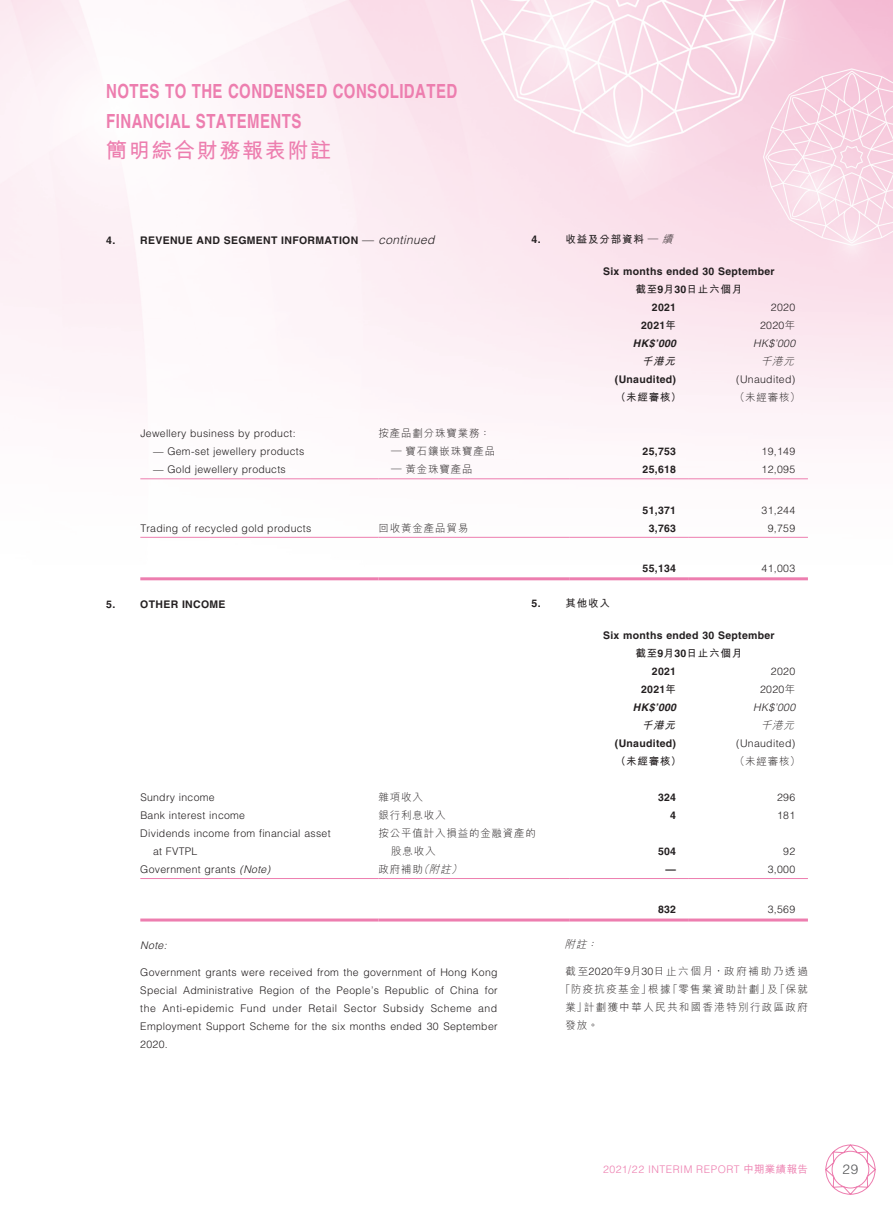
<style>
.page{position:relative;width:893px;height:1212px;background:#fff}
.page>*{position:absolute;margin:0;border:0;box-sizing:border-box;transform-origin:0 0}
.t1{font:700 21px "M Hei HK";letter-spacing:.08em;color:#ed7eaf}
.t2{font:700 19.5px/30px "Helvetica";letter-spacing:.03em;color:#ed7eaf;scale:.77 1}
.t3{font:300 13.5px "Helvetica";color:#57585a}
.t4{font:300 10.5px/18px "Helvetica";letter-spacing:.03em;color:#231f20}
.t5{font:700 10.5px "Helvetica";letter-spacing:.03em;color:#231f20}
.t6{font:300 10.5px/18px "M Hei HK";letter-spacing:.08em;color:#231f20}
.t7{font:700 10.5px "M Hei HK";letter-spacing:.08em;color:#231f20}
.t8{font:300 10.5px "Helvetica";letter-spacing:.05em;color:#ed7eaf}
.t9{font:300 10.5px "M Hei HK";letter-spacing:.16em;color:#231f20}
.t10{font:300 10.5px "M Hei HK";letter-spacing:.12em;color:#231f20}
.t11{font:300 10.5px "M Hei HK";letter-spacing:.13em;color:#231f20}
.t12{font:italic 300 10.5px "Helvetica";letter-spacing:.03em;color:#231f20}
.t13{font:italic 700 10.5px "Helvetica";letter-spacing:.03em;color:#231f20}
.t14{font:italic 300 10.5px "M Hei HK";color:#231f20}
.t15{font:italic 700 10.5px "M Hei HK";color:#231f20}
.s1{font-weight:300;font-size:12px}
.s2{font-weight:300;font-style:italic;font-size:12px}
.s3{font-family:"Helvetica"}
.s4{font-weight:300}
.s5{font-weight:300;font-style:italic}
.s6{font-family:"M Hei HK"}
.s7{font-style:italic}
.s8{font-family:"M Hei HK";font-weight:500}
</style>
<div class="page">
<img style="left:0;top:0;width:893px;height:922px">
<svg style="left:825px;top:1144px;width:51px;height:51px"></svg>
<hr style="left:140px;top:478px;width:238px;height:1px;background:#ed7eaf">
<hr style="left:378px;top:478px;width:192px;height:1px;background:#ed7eaf">
<hr style="left:570px;top:478px;width:119px;height:1px;background:#ed7eaf">
<hr style="left:689px;top:478px;width:119px;height:1px;background:#ed7eaf">
<hr style="left:140px;top:537px;width:238px;height:1px;background:#ed7eaf">
<hr style="left:378px;top:537px;width:192px;height:1px;background:#ed7eaf">
<hr style="left:570px;top:537px;width:119px;height:1px;background:#ed7eaf">
<hr style="left:689px;top:537px;width:119px;height:1px;background:#ed7eaf">
<hr style="left:140px;top:577px;width:238px;height:3px;background:#ed7eaf">
<hr style="left:378px;top:577px;width:192px;height:3px;background:#ed7eaf">
<hr style="left:570px;top:577px;width:119px;height:3px;background:#ed7eaf">
<hr style="left:689px;top:577px;width:119px;height:3px;background:#ed7eaf">
<hr style="left:140px;top:878px;width:238px;height:1px;background:#ed7eaf">
<hr style="left:378px;top:878px;width:192px;height:1px;background:#ed7eaf">
<hr style="left:570px;top:878px;width:119px;height:1px;background:#ed7eaf">
<hr style="left:689px;top:878px;width:119px;height:1px;background:#ed7eaf">
<hr style="left:140px;top:918px;width:238px;height:3px;background:#ed7eaf">
<hr style="left:378px;top:918px;width:192px;height:3px;background:#ed7eaf">
<hr style="left:570px;top:918px;width:119px;height:3px;background:#ed7eaf">
<hr style="left:689px;top:918px;width:119px;height:3px;background:#ed7eaf">
<h2 class="t2" style="left:106px;top:76px;width:457px">NOTES TO THE CONDENSED CONSOLIDATED<br>FINANCIAL STATEMENTS</h2>
<h1 class="t1" style="left:106px;top:135px;width:226px">簡明綜合財務報表附註</h1>
<p class="t5" style="left:106px;top:234px;width:330px">4. REVENUE AND SEGMENT INFORMATION <span class="s1">—</span> <span class="s2">continued</span></p>
<p class="t7" style="left:531px;top:232px;width:146px"><span class="s3">4.</span> 收益及分部資料 <span class="s4">—</span> <span class="s5">續</span></p>
<p class="t5" style="left:603px;top:265px;width:173px">Six months ended 30 September</p>
<p class="t7" style="left:635px;top:282px;width:109px">截至<span class="s3">9</span>月<span class="s3">30</span>日止六個月</p>
<p class="t5" style="left:652px;top:301px;width:26px">2021</p>
<p class="t4" style="left:771px;top:298px;width:26px">2020</p>
<p class="t5" style="left:641px;top:319px;width:37px">2021<span class="s6">年</span></p>
<p class="t4" style="left:760px;top:316px;width:37px">2020<span class="s6">年</span></p>
<p class="t13" style="left:633px;top:337px;width:45px">HK$’000</p>
<p class="t12" style="left:753px;top:337px;width:44px">HK$’000</p>
<p class="t15" style="left:642px;top:354px;width:38px">千港元</p>
<p class="t14" style="left:761px;top:354px;width:38px">千港元</p>
<p class="t5" style="left:615px;top:373px;width:63px">(Unaudited)</p>
<p class="t4" style="left:736px;top:370px;width:60px">(Unaudited)</p>
<p class="t7" style="left:615px;top:390px;width:68px">（未經審核）</p>
<p class="t6" style="left:734px;top:388px;width:68px">（未經審核）</p>
<p class="t4" style="left:140px;top:424px;width:157px">Jewellery business by product:</p>
<p class="t6" style="left:378px;top:424px;width:113px">按產品劃分珠寶業務：</p>
<p class="t4" style="left:153px;top:442px;width:153px">— Gem-set jewellery products</p>
<p class="t6" style="left:391px;top:442px;width:106px">— 寶石鑲嵌珠寶產品</p>
<p class="t5" style="left:643px;top:445px;width:35px">25,753</p>
<p class="t4" style="left:762px;top:442px;width:35px">19,149</p>
<p class="t4" style="left:153px;top:460px;width:134px">— Gold jewellery products</p>
<p class="t6" style="left:391px;top:460px;width:83px">— 黃金珠寶產品</p>
<p class="t5" style="left:643px;top:463px;width:35px">25,618</p>
<p class="t4" style="left:762px;top:460px;width:35px">12,095</p>
<p class="t5" style="left:642px;top:504px;width:35px">51,371</p>
<p class="t4" style="left:762px;top:501px;width:35px">31,244</p>
<p class="t4" style="left:140px;top:519px;width:173px">Trading of recycled gold products</p>
<p class="t6" style="left:378px;top:519px;width:91px">回收黃金產品貿易</p>
<p class="t5" style="left:649px;top:522px;width:29px">3,763</p>
<p class="t4" style="left:768px;top:519px;width:29px">9,759</p>
<p class="t5" style="left:642px;top:562px;width:35px">55,134</p>
<p class="t4" style="left:762px;top:559px;width:35px">41,003</p>
<p class="t5" style="left:106px;top:598px;width:121px">5. OTHER INCOME</p>
<p class="t5" style="left:603px;top:629px;width:173px">Six months ended 30 September</p>
<p class="t7" style="left:635px;top:645px;width:109px">截至<span class="s3">9</span>月<span class="s3">30</span>日止六個月</p>
<p class="t5" style="left:652px;top:665px;width:26px">2021</p>
<p class="t4" style="left:771px;top:662px;width:26px">2020</p>
<p class="t5" style="left:641px;top:683px;width:37px">2021<span class="s6">年</span></p>
<p class="t4" style="left:760px;top:680px;width:37px">2020<span class="s6">年</span></p>
<p class="t13" style="left:633px;top:701px;width:45px">HK$’000</p>
<p class="t12" style="left:753px;top:701px;width:44px">HK$’000</p>
<p class="t15" style="left:642px;top:717px;width:38px">千港元</p>
<p class="t14" style="left:761px;top:718px;width:38px">千港元</p>
<p class="t5" style="left:615px;top:737px;width:63px">(Unaudited)</p>
<p class="t4" style="left:736px;top:734px;width:60px">(Unaudited)</p>
<p class="t7" style="left:615px;top:753px;width:68px">（未經審核）</p>
<p class="t6" style="left:734px;top:752px;width:68px">（未經審核）</p>
<p class="t4" style="left:140px;top:788px;width:76px">Sundry income</p>
<p class="t6" style="left:378px;top:788px;width:46px">雜項收入</p>
<p class="t5" style="left:658px;top:791px;width:20px">324</p>
<p class="t4" style="left:777px;top:788px;width:20px">296</p>
<p class="t4" style="left:140px;top:806px;width:106px">Bank interest income</p>
<p class="t6" style="left:378px;top:806px;width:69px">銀行利息收入</p>
<p class="t5" style="left:670px;top:809px;width:7px">4</p>
<p class="t4" style="left:777px;top:806px;width:20px">181</p>
<p class="t4" style="left:153px;top:824px;width:179px;text-indent:-13px">Dividends income from financial asset at FVTPL</p>
<p class="t6" style="left:391px;top:824px;width:146px;text-indent:-13px">按公平值計入損益的金融資產的股息收入</p>
<p class="t7" style="left:531px;top:596px;width:80px"><span class="s3">5.</span> 其他收入</p>
<p class="t5" style="left:658px;top:845px;width:20px">504</p>
<p class="t4" style="left:783px;top:842px;width:13px">92</p>
<p class="t4" style="left:140px;top:860px;width:131px">Government grants <span class="s7">(Note)</span></p>
<p class="t6" style="left:378px;top:860px;width:88px">政府補助<span class="s7">（附註）</span></p>
<p class="t5" style="left:666px;top:863px;width:12px">—</p>
<p class="t4" style="left:768px;top:860px;width:29px">3,000</p>
<p class="t5" style="left:658px;top:903px;width:20px">832</p>
<p class="t4" style="left:768px;top:900px;width:29px">3,569</p>
<p class="t12" style="left:140px;top:939px;width:28px">Note:</p>
<p class="t4" style="left:140px;top:963px;width:359px;text-align:justify">Government grants were received from the government of Hong Kong Special Administrative Region of the People’s Republic of China for the Anti-epidemic Fund under Retail Sector Subsidy Scheme and Employment Support Scheme for the six months ended 30 September 2020.</p>
<p class="t14" style="left:564px;top:937px;width:38px">附註：</p>
<p class="t9" style="left:566px;top:964px;width:244px">截至<span class="s3">2020</span>年<span class="s3">9</span>月<span class="s3">30</span>日止六個月，政府補助乃透過</p>
<p class="t10" style="left:560px;top:982px;width:249px">「防疫抗疫基金」根據「零售業資助計劃」及「保就</p>
<p class="t11" style="left:566px;top:1000px;width:244px">業」計劃獲中華人民共和國香港特別行政區政府</p>
<p class="t6" style="left:566px;top:1016px;width:34px">發放。</p>
<p class="t8" style="left:603px;top:1163px;width:206px">2021/22 INTERIM REPORT <span class="s8">中期業績報告</span></p>
<p class="t3" style="left:843px;top:1161px;width:17px">29</p>
</div>
